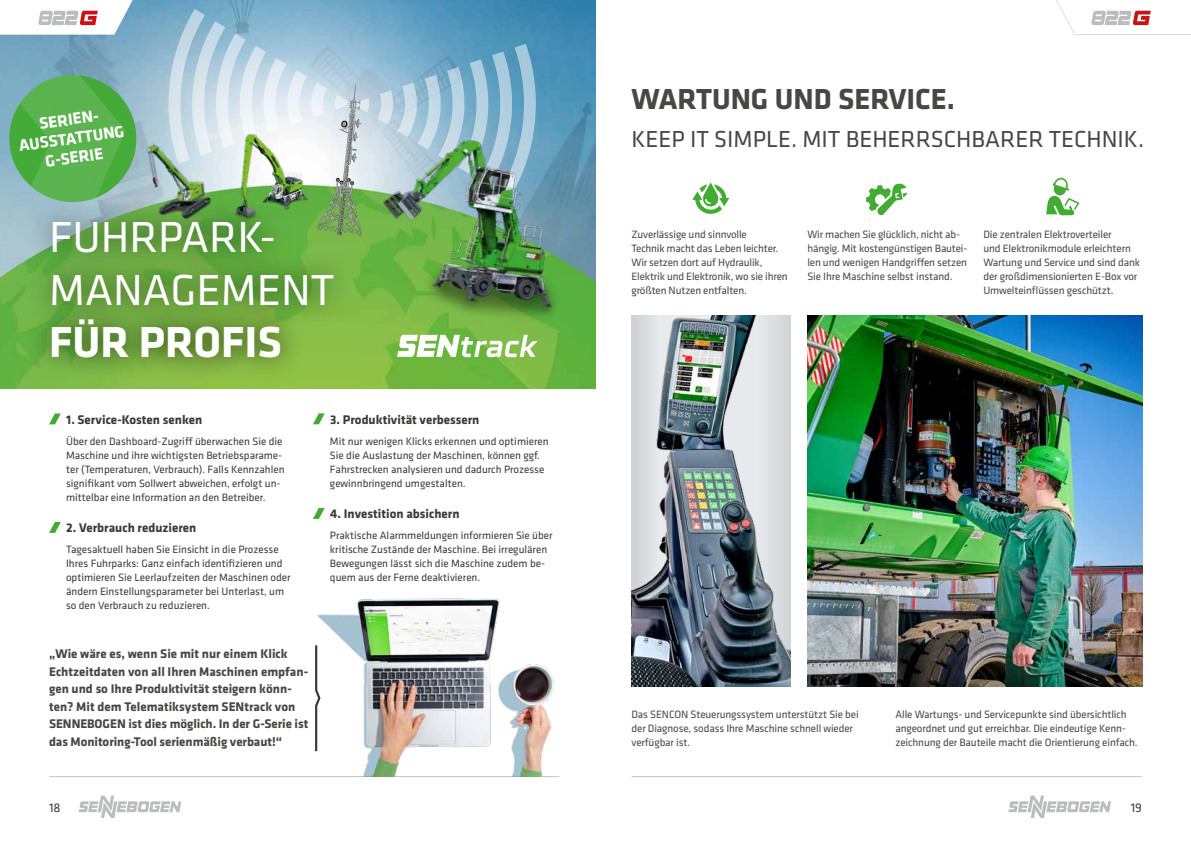
<style>
.page{position:relative;width:1191px;height:842px;background:#fff}
.page>*{position:absolute;margin:0;border:0;box-sizing:border-box;transform-origin:0 0}
.t1{font:45px/52.5px "Klavika Basic";color:#fff}
.t2{font:700 45px "Klavika Basic";color:#fff}
.t3{font:700 30px "Klavika Basic";color:#474746}
.t4{font:24px "Klavika Basic";color:#474746}
.t5{font:700 16.8px/19px "Klavika Basic";color:#fff;text-align:center}
.t6{font:700 13px/17.5px "Klavika Basic";color:#474746}
.t7{font:700 13px "Klavika Basic";color:#3a3a39}
.t8{font:13px "Klavika Basic";color:#3a3a39}
.t9{font:11px/14px "Klavika Basic";color:#3a3a39}
.t10{font:11px/14px "Klavika Basic";letter-spacing:-.01em;color:#474746}
</style>
<div class="page">
<hr style="left:49px;top:776px;width:510px;height:1px;background:#c5c6c6">
<hr style="left:631px;top:776px;width:511px;height:1px;background:#c5c6c6">
<img style="left:317px;top:598px;width:237px;height:178px">
<img style="left:0;top:0;width:595px;height:388px">
<svg style="left:397px;top:336px;width:140px;height:21px"></svg>
<svg style="left:377px;top:44px;width:161px;height:84px"></svg>
<svg style="left:167px;top:9px;width:202px;height:228px"></svg>
<img style="left:141px;top:126px;width:79px;height:71px">
<img style="left:228px;top:124px;width:81px;height:73px">
<svg style="left:5px;top:71px;width:136px;height:135px"></svg>
<img style="left:367px;top:128px;width:217px;height:208px">
<svg style="left:49px;top:413px;width:12px;height:11px"></svg>
<svg style="left:49px;top:522px;width:12px;height:11px"></svg>
<svg style="left:313px;top:413px;width:12px;height:11px"></svg>
<svg style="left:313px;top:508px;width:12px;height:11px"></svg>
<div style="left:27px;top:197px;width:329px;height:185px;background:#000;opacity:.7"></div>
<svg style="left:315px;top:643px;width:7px;height:110px"></svg>
<img style="left:807px;top:316px;width:335px;height:371px">
<img style="left:631px;top:316px;width:159px;height:371px">
<svg style="left:692px;top:183px;width:37px;height:31px"></svg>
<svg style="left:866px;top:184px;width:41px;height:32px"></svg>
<svg style="left:1046px;top:178px;width:33px;height:37px"></svg>
<svg style="left:79px;top:795px;width:102px;height:23px"></svg>
<svg style="left:1008px;top:795px;width:103px;height:23px"></svg>
<svg style="left:1056px;top:0;width:135px;height:35px"></svg>
<svg style="left:0;top:0;width:133px;height:35px"></svg>
<h3 class="t5" style="left:15px;top:117px;width:108px;rotate:-8deg">SERIEN-<br>AUSSTATTUNG<br>G-SERIE</h3>
<h1 class="t1" style="left:49px;top:209px;width:287px">FUHRPARK-<br>MANAGEMENT</h1>
<h1 class="t2" style="left:49px;top:310px;width:234px">FÜR PROFIS</h1>
<p class="t7" style="left:66px;top:410px;width:137px">1. Service-Kosten senken</p>
<p class="t9" style="left:66px;top:434px;width:220px">Über den Dashboard-Zugriff überwachen Sie die Maschine und ihre wichtigsten Betriebsparame&shy;ter (Temperaturen, Verbrauch). Falls Kennzahlen signifikant vom Sollwert abweichen, erfolgt un&shy;mittelbar eine Information an den Betreiber.</p>
<p class="t7" style="left:66px;top:518px;width:132px">2. Verbrauch reduzieren</p>
<p class="t9" style="left:66px;top:542px;width:226px">Tagesaktuell haben Sie Einsicht in die Prozesse Ihres Fuhrparks: Ganz einfach identifizieren und optimieren Sie Leerlaufzeiten der Maschinen oder ändern Einstellungsparameter bei Unterlast, um so den Verbrauch zu reduzieren.</p>
<p class="t6" style="left:49px;top:644px;width:261px">„Wie wäre es, wenn Sie mit nur einem Klick Echtzeitdaten von all Ihren Maschinen empfan&shy;gen und so Ihre Produktivität steigern könn&shy;ten? Mit dem Telematiksystem SENtrack von SENNEBOGEN ist dies möglich. In der G-Serie ist das Monitoring-Tool serienmäßig verbaut!“</p>
<p class="t7" style="left:330px;top:410px;width:151px">3. Produktivität verbessern</p>
<p class="t9" style="left:330px;top:434px;width:220px">Mit nur wenigen Klicks erkennen und optimieren Sie die Auslastung der Maschinen, können ggf.<br>Fahrstrecken analysieren und dadurch Prozesse gewinnbringend umgestalten.</p>
<p class="t7" style="left:330px;top:504px;width:131px">4. Investition absichern</p>
<p class="t9" style="left:330px;top:528px;width:224px">Praktische Alarmmeldungen informieren Sie über kritische Zustände der Maschine. Bei irregulären Bewegungen lässt sich die Maschine zudem be&shy;quem aus der Ferne deaktivieren.</p>
<h2 class="t3" style="left:631px;top:77px;width:325px">WARTUNG UND SERVICE.</h2>
<h3 class="t4" style="left:631px;top:123px;width:514px">KEEP IT SIMPLE. MIT BEHERRSCHBARER TECHNIK.</h3>
<p class="t10" style="left:631px;top:227px;width:158px">Zuverlässige und sinnvolle<br>Technik macht das Leben leichter.<br>Wir setzen dort auf Hydraulik,<br>Elektrik und Elektronik, wo sie ihren größten Nutzen entfalten.</p>
<p class="t10" style="left:807px;top:227px;width:162px">Wir machen Sie glücklich, nicht ab&shy;hängig. Mit kostengünstigen Bautei&shy;len und wenigen Handgriffen setzen Sie Ihre Maschine selbst instand.</p>
<p class="t10" style="left:983px;top:227px;width:158px">Die zentralen Elektroverteiler<br>und Elektronikmodule erleichtern Wartung und Service und sind dank der großdimensionierten E-Box vor Umwelteinflüssen geschützt.</p>
<p class="t10" style="left:631px;top:707px;width:229px">Das SENCON Steuerungssystem unterstützt Sie bei der Diagnose, sodass Ihre Maschine schnell wieder verfügbar ist.</p>
<p class="t10" style="left:895px;top:707px;width:244px">Alle Wartungs- und Servicepunkte sind übersichtlich angeordnet und gut erreichbar. Die eindeutige Kenn&shy;zeichnung der Bauteile macht die Orientierung einfach.</p>
<p class="t8" style="left:49px;top:799px;width:13px">18</p>
<p class="t8" style="left:1130px;top:799px;width:13px">19</p>
</div>
